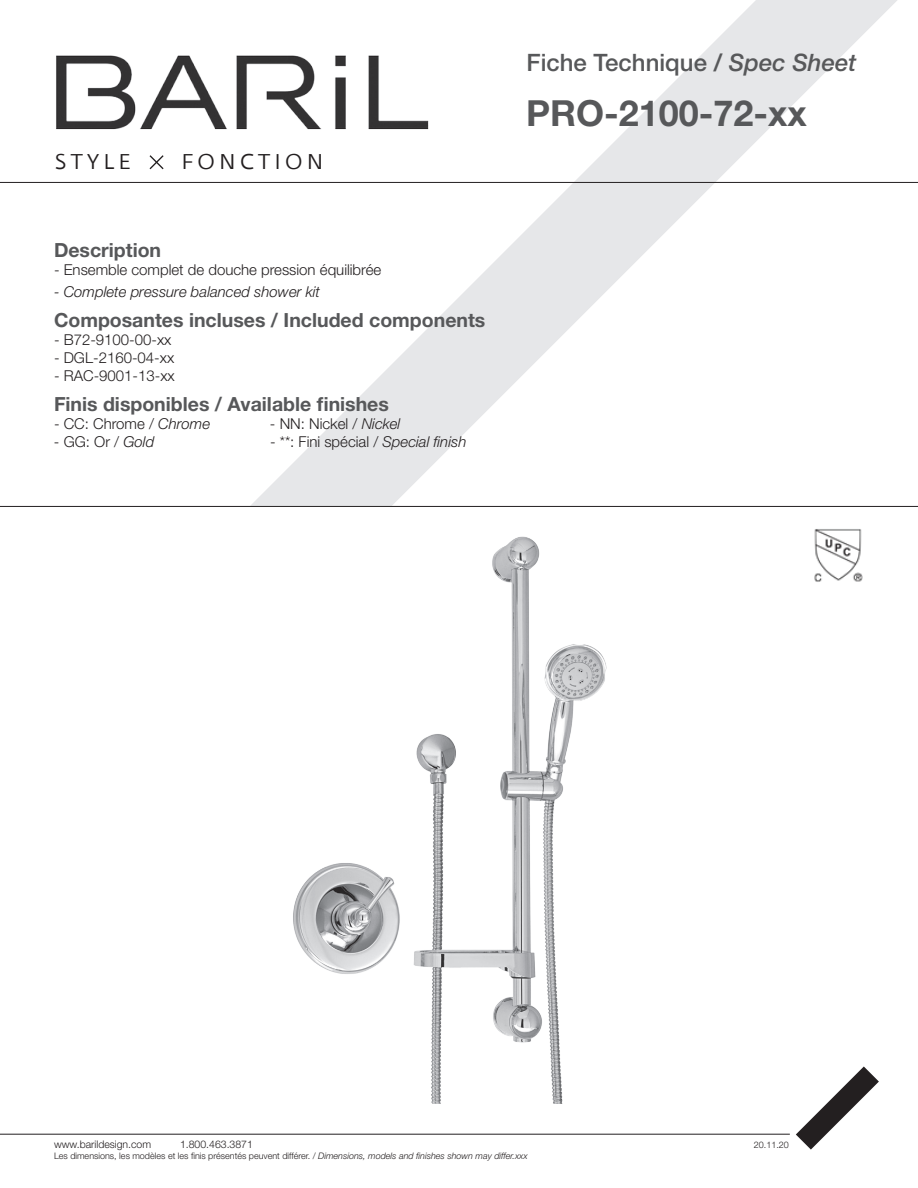
<style>
.page{position:relative;width:918px;height:1188px;background:#fff}
.page>*{position:absolute;margin:0;border:0;box-sizing:border-box;transform-origin:0 0}
.t1{font:700 36px "Helvetica Neue LT Std";color:#57585a}
.t2{font:500 24px "Helvetica Neue LT Std";color:#57585a}
.t3{font:21.3px "Fedra Sans Greek Book TF";letter-spacing:.2em;color:#231f20}
.t4{font:700 19.5px "Helvetica Neue LT Std";color:#57585a}
.t5{font:300 15px "Helvetica Neue LT Std";color:#231f20}
.t6{font:italic 300 15px "Helvetica Neue LT Std";color:#231f20}
.t7{font:300 10.5px "Helvetica Neue LT Std";color:#231f20}
.t8{font:300 9px "Helvetica Neue LT Std";color:#231f20}
.s1{font-style:italic}
</style>
<div class="page">
<svg style="left:250px;top:0;width:648px;height:506px"></svg>
<img style="left:54px;top:54px;width:378px;height:128px">
<svg style="left:148px;top:154px;width:17px;height:17px"></svg>
<hr style="left:0;top:182px;width:918px;height:1px;background:#231f20">
<hr style="left:0;top:506px;width:918px;height:1px;background:#231f20">
<hr style="left:0;top:1134px;width:790px;height:1px;background:#231f20">
<svg style="left:796px;top:1066px;width:83px;height:84px"></svg>
<img style="left:814px;top:529px;width:49px;height:53px">
<img style="left:266px;top:536px;width:386px;height:598px">
<h2 class="t2" style="left:526px;top:48px;width:331px">Fiche Technique / <span class="s1">Spec Sheet</span></h2>
<h3 class="t3" style="left:55px;top:151px;width:77px">STYLE</h3>
<h3 class="t3" style="left:181px;top:151px;width:144px">FONCTION</h3>
<p class="t4" style="left:54px;top:238px;width:109px">Description</p>
<p class="t5" style="left:54px;top:260px;width:329px">- Ensemble complet de douche pression équilibrée</p>
<p class="t6" style="left:54px;top:283px;width:267px">- Complete pressure balanced shower kit</p>
<p class="t4" style="left:54px;top:308px;width:433px">Composantes incluses / Included components</p>
<p class="t5" style="left:54px;top:331px;width:119px">- B72-9100-00-xx</p>
<p class="t5" style="left:54px;top:349px;width:122px">- DGL-2160-04-xx</p>
<p class="t5" style="left:54px;top:367px;width:122px">- RAC-9001-13-xx</p>
<p class="t4" style="left:54px;top:392px;width:336px">Finis disponibles / Available finishes</p>
<p class="t5" style="left:54px;top:415px;width:158px">- CC: Chrome / <span class="s1">Chrome</span></p>
<p class="t5" style="left:270px;top:415px;width:132px">- NN: Nickel / <span class="s1">Nickel</span></p>
<p class="t5" style="left:54px;top:433px;width:102px">- GG: Or / <span class="s1">Gold</span></p>
<p class="t5" style="left:270px;top:433px;width:198px">- **: Fini spécial / <span class="s1">Special finish</span></p>
<p class="t1" style="left:526px;top:91px;width:282px">PRO-2100-72-xx</p>
<p class="t7" style="left:54px;top:1138px;width:99px">www.barildesign.com</p>
<p class="t7" style="left:180px;top:1138px;width:74px">1.800.463.3871</p>
<p class="t8" style="left:754px;top:1140px;width:37px">20.11.20</p>
<p class="t8" style="left:54px;top:1150px;width:475px">Les dimensions, les modèles et les finis présentés peuvent différer. / <span class="s1">Dimensions, models and finishes shown may differ.xxx</span></p>
</div>
